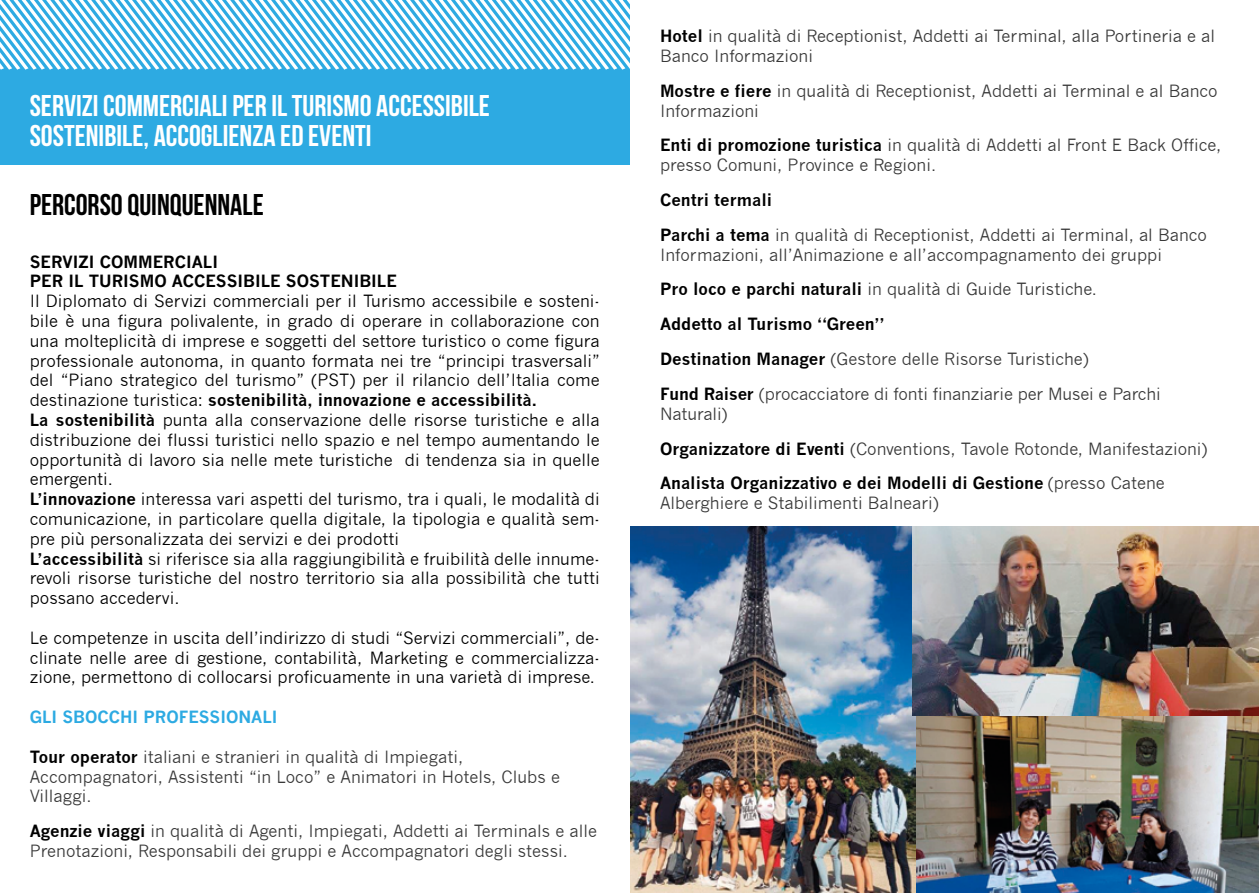
<style>
.page{position:relative;width:1259px;height:893px;background:#fff}
.page>*{position:absolute;margin:0;border:0;box-sizing:border-box;transform-origin:0 0}
.titoli{font:30px/30px "Bebas Neue";color:#fff}
.Normale{font:30px "Bebas Neue";color:#000}
.t1{font:16.5px/19.8px "News Gothic";color:#000;text-align:justify}
.t2{font:16.5px/19.8px "News Gothic";color:#393939}
.t3{font:700 16.5px "News Gothic";color:#000}
.t4{font:700 16.5px "News Gothic";color:#2daae2}
.s1{font-weight:700}
.s2{font-weight:700;color:#000}
</style>
<div class="page">
<div style="left:0;top:0;width:629px;height:165px;background:#2daae2"></div>
<svg style="left:0;top:0;width:630px;height:70px"></svg>
<img style="left:915px;top:526px;width:344px;height:367px">
<img style="left:630px;top:526px;width:285px;height:367px">
<p class="titoli" style="left:30px;top:91px;width:462px">SERVIZI COMMERCIALI PER IL TURISMO ACCESSIBILE<br>SOSTENIBILE, ACCOGLIENZA ED EVENTI</p>
<p class="Normale" style="left:30px;top:189px;width:235px">PERCORSO QUINQUENNALE</p>
<p class="t3" style="left:30px;top:251px;width:190px">SERVIZI COMMERCIALI</p>
<p class="t3" style="left:30px;top:271px;width:369px">PER IL TURISMO ACCESSIBILE SOSTENIBILE</p>
<p class="t1" style="left:30px;top:291px;width:571px">Il Diplomato di Servizi commerciali per il Turismo accessibile e sosteni&shy;bile è una figura polivalente, in grado di operare in collaborazione con una molteplicità di imprese e soggetti del settore turistico o come figura professionale autonoma, in quanto formata nei tre “principi trasversali” del “Piano strategico del turismo” (PST) per il rilancio dell’Italia come destinazione turistica: <span class="s1">sostenibilità, innovazione e accessibilità.</span></p>
<p class="t1" style="left:30px;top:410px;width:571px"><span class="s1">La sostenibilità</span> punta alla conservazione delle risorse turistiche e alla distribuzione dei flussi turistici nello spazio e nel tempo aumentando le opportunità di lavoro sia nelle mete turistiche di tendenza sia in quelle emergenti.</p>
<p class="t1" style="left:30px;top:489px;width:571px"><span class="s1">L’innovazione</span> interessa vari aspetti del turismo, tra i quali, le modalità di comunicazione, in particolare quella digitale, la tipologia e qualità sem&shy;pre più personalizzata dei servizi e dei prodotti</p>
<p class="t1" style="left:30px;top:549px;width:571px"><span class="s1">L’accessibilità</span> si riferisce sia alla raggiungibilità e fruibilità delle innume&shy;revoli risorse turistiche del nostro territorio sia alla possibilità che tutti possano accedervi.</p>
<p class="t1" style="left:30px;top:628px;width:571px">Le competenze in uscita dell’indirizzo di studi “Servizi commerciali”, de&shy;clinate nelle aree di gestione, contabilità, Marketing e commercializza&shy;zione, permettono di collocarsi proficuamente in una varietà di imprese.</p>
<p class="t4" style="left:30px;top:707px;width:249px">GLI SBOCCHI PROFESSIONALI</p>
<p class="t2" style="left:30px;top:747px;width:532px"><span class="s2">Tour operator</span> italiani e stranieri in qualità di Impiegati,<br>Accompagnatori, Assistenti “in Loco” e Animatori in Hotels, Clubs e<br>Villaggi.</p>
<p class="t2" style="left:30px;top:821px;width:569px"><span class="s2">Agenzie viaggi</span> in qualità di Agenti, Impiegati, Addetti ai Terminals e alle<br>Prenotazioni, Responsabili dei gruppi e Accompagnatori degli stessi.</p>
<p class="t2" style="left:660px;top:26px;width:556px"><span class="s2">Hotel</span> in qualità di Receptionist, Addetti ai Terminal, alla Portineria e al<br>Banco Informazioni</p>
<p class="t2" style="left:660px;top:81px;width:559px"><span class="s2">Mostre e fiere</span> in qualità di Receptionist, Addetti ai Terminal e al Banco<br>Informazioni</p>
<p class="t2" style="left:660px;top:136px;width:562px"><span class="s2">Enti di promozione turistica</span> in qualità di Addetti al Front E Back Office, presso Comuni, Province e Regioni.</p>
<p class="t3" style="left:660px;top:190px;width:114px">Centri termali</p>
<p class="t2" style="left:660px;top:225px;width:548px"><span class="s2">Parchi a tema</span> in qualità di Receptionist, Addetti ai Terminal, al Banco<br>Informazioni, all’Animazione e all’accompagnamento dei gruppi</p>
<p class="t2" style="left:660px;top:280px;width:438px"><span class="s2">Pro loco e parchi naturali</span> in qualità di Guide Turistiche.</p>
<p class="t3" style="left:660px;top:314px;width:225px">Addetto al Turismo “Green”</p>
<p class="t2" style="left:660px;top:349px;width:430px"><span class="s2">Destination Manager</span> (Gestore delle Risorse Turistiche)</p>
<p class="t2" style="left:660px;top:384px;width:502px"><span class="s2">Fund Raiser</span> (procacciatore di fonti finanziarie per Musei e Parchi<br>Naturali)</p>
<p class="t2" style="left:660px;top:439px;width:549px"><span class="s2">Organizzatore di Eventi</span> (Conventions, Tavole Rotonde, Manifestazioni)</p>
<p class="t2" style="left:660px;top:473px;width:506px"><span class="s2">Analista Organizzativo e dei Modelli di Gestione</span> (presso Catene<br>Alberghiere e Stabilimenti Balneari)</p>
</div>
